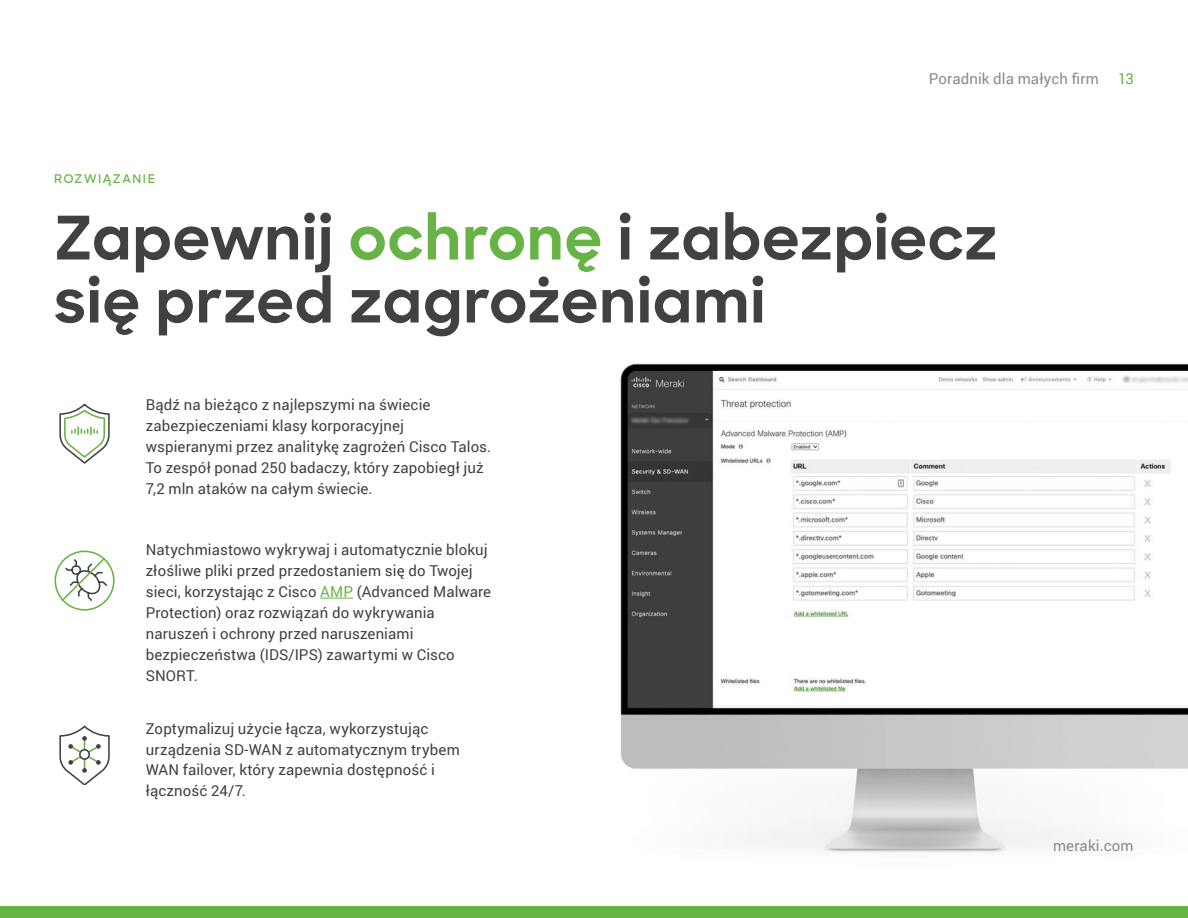
<style>
.page{position:relative;width:1188px;height:918px;background:#fff}
.page>*{position:absolute;margin:0;border:0;box-sizing:border-box;transform-origin:0 0}
.t1{font:700 60px/63px "Sharp Sans";letter-spacing:.01em;color:#404241}
._2_-_P_Regular{font:15px/21px "Roboto";letter-spacing:.005em;color:#404241}
.t2{font:15px "Roboto";letter-spacing:.01em;color:#898b8e}
.t3{font:15px "Roboto";color:#67b346}
.Collateral_Type{font:600 12px "Sharp Sans";letter-spacing:.125em;color:#67b346}
.s1{color:#67b346}
</style>
<div class="page">
<img style="left:619px;top:363px;width:569px;height:490px">
<svg style="left:54px;top:550px;width:61px;height:61px"></svg>
<svg style="left:59px;top:403px;width:51px;height:61px"></svg>
<svg style="left:59px;top:725px;width:51px;height:59px"></svg>
<div style="left:79px;top:749px;width:11px;height:11px;border:2px solid #404241;border-radius:50%"></div>
<div style="left:0;top:906px;width:1188px;height:12px;background:#67b346"></div>
<hr style="left:320px;top:598px;width:33px;height:1px;background:#67b346">
<p class="t2" style="left:929px;top:68px;width:171px">Poradnik dla małych firm</p>
<p class="t3" style="left:1118px;top:68px;width:17px">13</p>
<p class="Collateral_Type" style="left:54px;top:170px;width:103px">ROZWIĄZANIE</p>
<h1 class="t1" style="left:54px;top:204px;width:945px">Zapewnij <span class="s1">ochronę</span> i zabezpiecz się przed zagrożeniami</h1>
<p class="_2_-_P_Regular" style="left:146px;top:393px;width:347px">Bądź na bieżąco z najlepszymi na świecie zabezpieczeniami klasy korporacyjnej wspieranymi przez analitykę zagrożeń Cisco Talos.<br>To zespół ponad 250 badaczy, który zapobiegł już 7,2 mln ataków na całym świecie.</p>
<p class="_2_-_P_Regular" style="left:146px;top:539px;width:347px">Natychmiastowo wykrywaj i automatycznie blokuj złośliwe pliki przed przedostaniem się do Twojej sieci, korzystając z Cisco <span class="s1">AMP</span> (Advanced Malware Protection) oraz rozwiązań do wykrywania naruszeń i ochrony przed naruszeniami bezpieczeństwa (IDS/IPS) zawartymi w Cisco SNORT.</p>
<p class="_2_-_P_Regular" style="left:146px;top:717px;width:315px">Zoptymalizuj użycie łącza, wykorzystując urządzenia SD-WAN z automatycznym trybem WAN failover, który zapewnia dostępność i łączność 24/7.</p>
<p class="t2" style="left:1053px;top:835px;width:82px">meraki.com</p>
</div>
